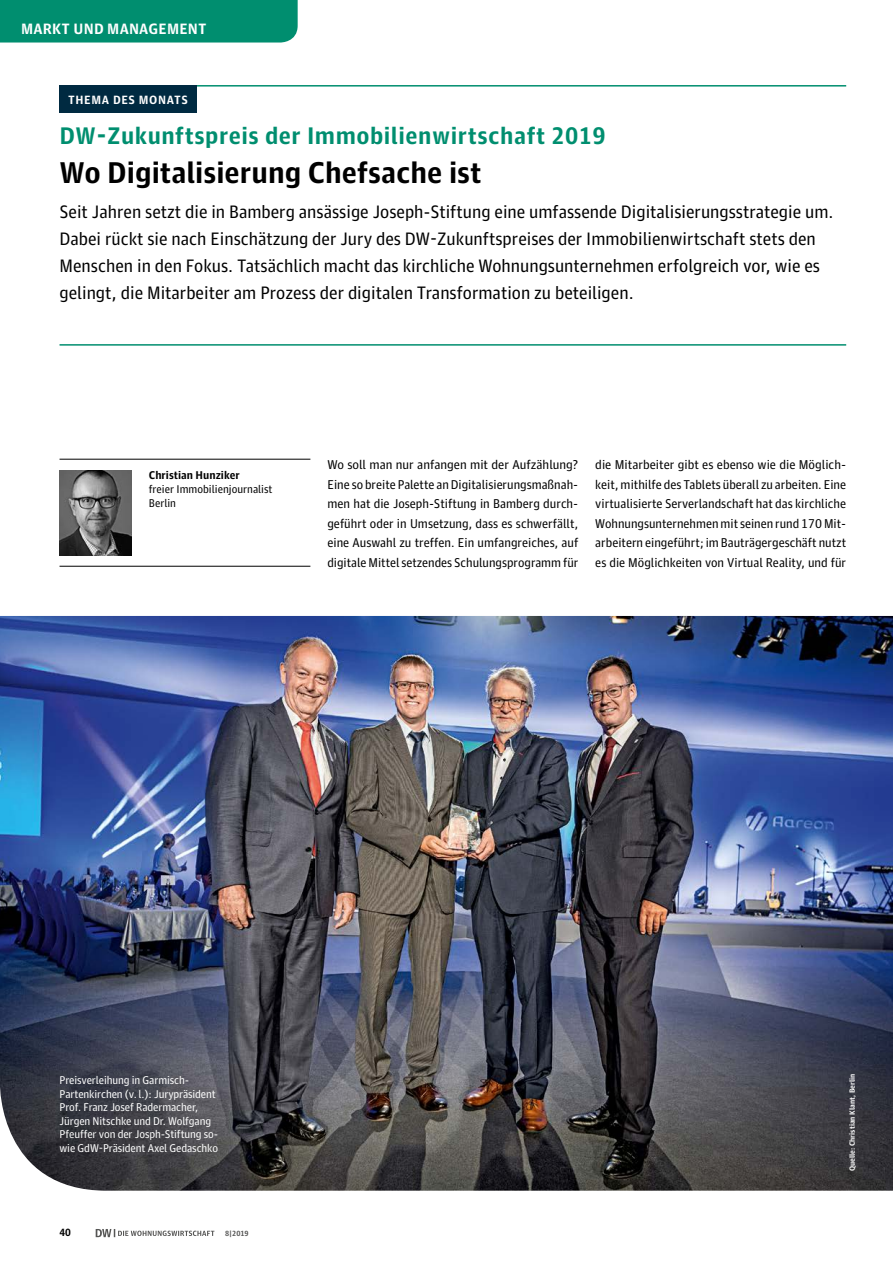
<style>
.page{position:relative;width:893px;height:1263px;background:#fff}
.page>*{position:absolute;margin:0;border:0;box-sizing:border-box;transform-origin:0 0}
.t1{font:700 30px "Guardian Agate Sans 1";color:#000}
.t2{font:700 24px "Guardian Agate Sans 1";letter-spacing:.02em;color:#008e6f}
.t3{font:18px/27px "Guardian Agate Sans 1";color:#000}
.t4{font:700 15px "Guardian Agate Sans 1";letter-spacing:.01em;color:#fff}
.t5{font:12.75px/19.5px "Guardian Agate Sans 1";color:#000;text-align:justify}
.t6{font:700 12px "Guardian Agate Sans 1";letter-spacing:.05em;color:#fff}
.t7{font:11.25px/13.5px "Guardian Agate Sans 1";letter-spacing:-.01em;color:#fff}
.t8{font:11.25px/14.2px "Guardian Agate Sans 1";color:#000}
.t9{font:700 11.25px "Guardian Agate Sans 1";color:#000}
.t10{font:700 10.5px "Guardian Agate Sans 1";color:#000}
.t11{font:700 7.5px "Guardian Agate Sans 1";color:#fff}
.t12{font:700 7.5px "Guardian Agate Sans 1";color:#565655}
</style>
<div class="page">
<div style="left:0;top:0;width:298px;height:43px;background:#008e6f"></div>
<svg style="left:96px;top:1229px;width:118px;height:8px"></svg>
<img style="left:0;top:616px;width:893px;height:575px">
<hr style="left:60px;top:85px;width:786px;height:2px;background:#008e6f">
<hr style="left:60px;top:344px;width:786px;height:2px;background:#008e6f">
<div style="left:60px;top:85px;width:137px;height:27px;background:#002a41"></div>
<hr style="left:60px;top:566px;width:250px;height:1px;background:#000">
<img style="left:60px;top:470px;width:72px;height:85px">
<hr style="left:60px;top:459px;width:250px;height:1px;background:#000">
<p class="t4" style="left:21px;top:18px;width:187px">MARKT UND MANAGEMENT</p>
<p class="t6" style="left:68px;top:92px;width:122px">THEMA DES MONATS</p>
<h2 class="t2" style="left:60px;top:119px;width:548px">DW-Zukunftspreis der Immobilienwirtschaft 2019</h2>
<h1 class="t1" style="left:60px;top:152px;width:424px">Wo Digitalisierung Chefsache ist</h1>
<p class="t3" style="left:60px;top:197px;width:775px">Seit Jahren setzt die in Bamberg ansässige Joseph-Stiftung eine umfassende Digitalisierungsstrategie um.<br>Dabei rückt sie nach Einschätzung der Jury des DW-Zukunftspreises der Immobilienwirtschaft stets den Menschen in den Fokus. Tatsächlich macht das kirchliche Wohnungsunternehmen erfolgreich vor, wie es gelingt, die Mitarbeiter am Prozess der digitalen Transformation zu beteiligen.</p>
<p class="t9" style="left:149px;top:467px;width:92px">Christian Hunziker</p>
<p class="t8" style="left:149px;top:481px;width:125px">freier Immobilienjournalist<br>Berlin</p>
<p class="t5" style="left:327px;top:454px;width:252px">Wo soll man nur anfangen mit der Aufzählung?<br>Eine so breite Palette an Digitalisierungsmaßnah&shy;men hat die Joseph-Stiftung in Bamberg durch&shy;geführt oder in Umsetzung, dass es schwerfällt, eine Auswahl zu treffen. Ein umfangreiches, auf digitale Mittel setzendes Schulungsprogramm für</p>
<p class="t5" style="left:595px;top:454px;width:252px">die Mitarbeiter gibt es ebenso wie die Möglich&shy;keit, mithilfe des Tablets überall zu arbeiten. Eine virtualisierte Serverlandschaft hat das kirchliche Wohnungsunternehmen mit seinen rund 170 Mit&shy;arbeitern eingeführt; im Bauträgergeschäft nutzt es die Möglichkeiten von Virtual Reality, und für</p>
<p class="t7" style="left:60px;top:1073px;width:160px">Preisverleihung in Garmisch-Partenkirchen (v. l.): Jurypräsident Prof. Franz Josef Radermacher, Jürgen Nitschke und Dr. Wolfgang Pfeuffer von der Josph-Stiftung so&shy;wie GdW-Präsident Axel Gedaschko</p>
<p class="t10" style="left:60px;top:1225px;width:13px">40</p>
<p class="t12" style="left:225px;top:1228px;width:25px">8 | 2019</p>
<p class="t11" style="left:847px;top:1171px;width:99px;rotate:-90deg">Quelle: Christian Klant, Berlin</p>
</div>
